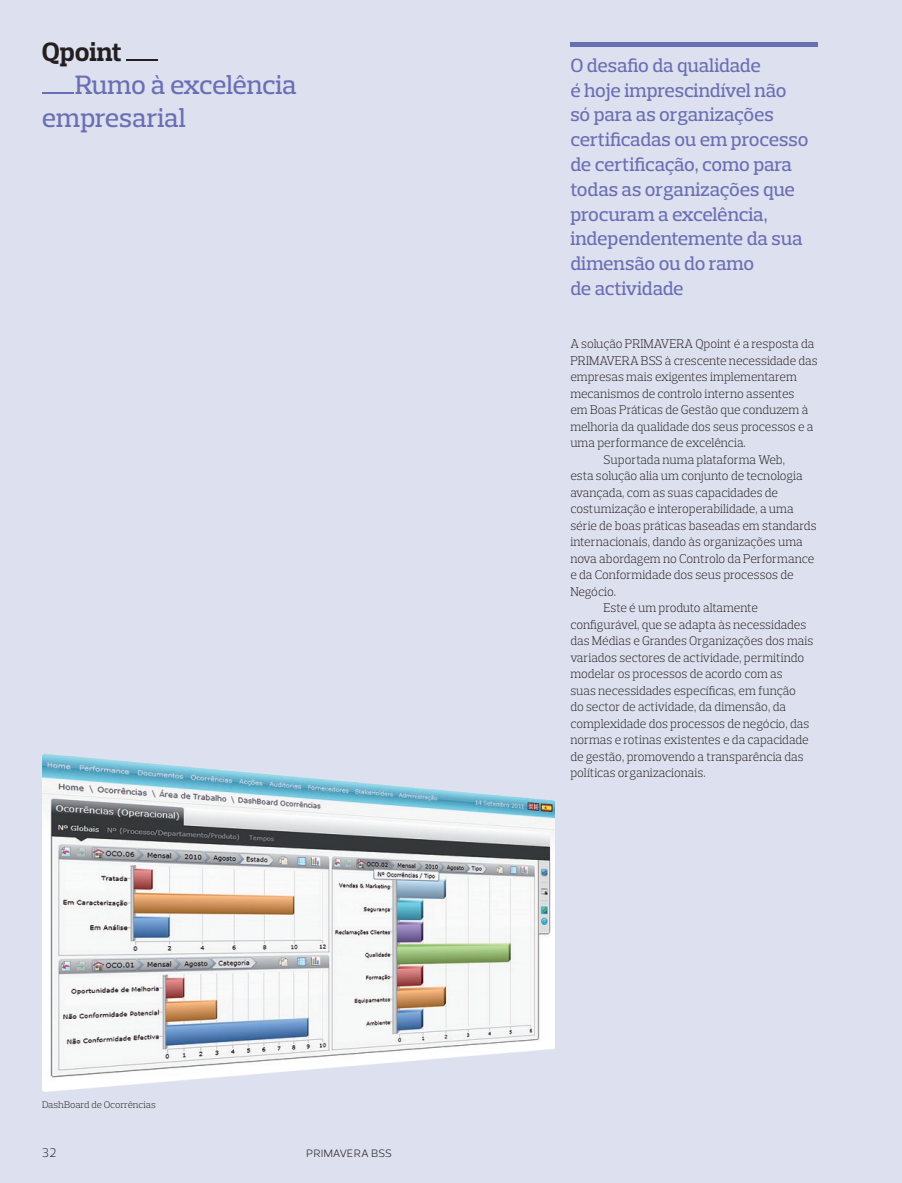
<style>
.page{position:relative;width:902px;height:1183px;background:#fff}
.page>*{position:absolute;margin:0;border:0;box-sizing:border-box;transform-origin:0 0}
.Secção_destaque{font:500 27px "Prelo Slab";letter-spacing:-.01em;color:#6a6eb3}
.Secção{font:700 27px "Prelo Slab";color:#231f20}
.Lead{font:500 19.5px/24.8px "Prelo Slab";letter-spacing:-.01em;color:#6a6eb3}
.Body{font:300 12.75px/16.5px "Prelo Slab";letter-spacing:-.005em;color:#231f20;scale:.96 1}
.Body_-_Primeiro_Para{font:300 12.75px/16.5px "Prelo Slab";letter-spacing:-.005em;color:#231f20;scale:.96 1}
.t1{font:300 12.75px "Prelo";letter-spacing:.005em;color:#231f20}
.Legenda{font:300 9.75px "Prelo Slab";letter-spacing:-.005em;color:#231f20}
</style>
<div class="page">
<div style="left:0;top:0;width:901px;height:1182px;background:#dde0ee"></div>
<hr style="left:42px;top:92px;width:31px;height:2px;background:#6a6eb3">
<hr style="left:126px;top:59px;width:31px;height:2px;background:#231f20">
<div style="left:570px;top:42px;width:247px;height:5px;background:#6a6eb3"></div>
<img style="left:42px;top:753px;width:512px;height:337px">
<p class="Secção" style="left:42px;top:35px;width:81px">Qpoint</p>
<p class="Secção_destaque" style="left:75px;top:68px;width:223px">Rumo à excelência</p>
<p class="Secção_destaque" style="left:42px;top:101px;width:145px">empresarial</p>
<p class="Legenda" style="left:42px;top:1098px;width:115px">DashBoard de Ocorrências</p>
<p class="t1" style="left:42px;top:1144px;width:16px">32</p>
<p class="t1" style="left:306px;top:1144px;width:87px">PRIMAVERA BSS</p>
<p class="Lead" style="left:570px;top:53px;width:239px">O desafio da qualidade<br>é hoje imprescindível não só para as organizações certificadas ou em processo de certificação, como para todas as organizações que procuram a excelência, independentemente da sua dimensão ou do ramo</p>
<p class="Lead" style="left:570px;top:276px;width:115px">de actividade</p>
<p class="Body_-_Primeiro_Para" style="left:570px;top:335px;width:259px">A solução PRIMAVERA Qpoint é a resposta da PRIMAVERA BSS à crescente necessidade das empresas mais exigentes implementarem mecanismos de controlo interno assentes<br>em Boas Práticas de Gestão que conduzem à melhoria da qualidade dos seus processos e a uma performance de excelência.</p>
<p class="Body" style="left:570px;top:451px;width:258px;text-indent:33px">Suportada numa plataforma Web,<br>esta solução alia um conjunto de tecnologia avançada, com as suas capacidades de costumização e interoperabilidade, a uma série de boas práticas baseadas em standards internacionais, dando às organizações uma nova abordagem no Controlo da Performance e da Conformidade dos seus processos de Negócio.</p>
<p class="Body" style="left:570px;top:599px;width:255px;text-indent:33px">Este é um produto altamente configurável, que se adapta às necessidades das Médias e Grandes Organizações dos mais variados sectores de actividade, permitindo modelar os processos de acordo com as<br>suas necessidades específicas, em função<br>do sector de actividade, da dimensão, da complexidade dos processos de negócio, das normas e rotinas existentes e da capacidade de gestão, promovendo a transparência das políticas organizacionais.</p>
</div>
